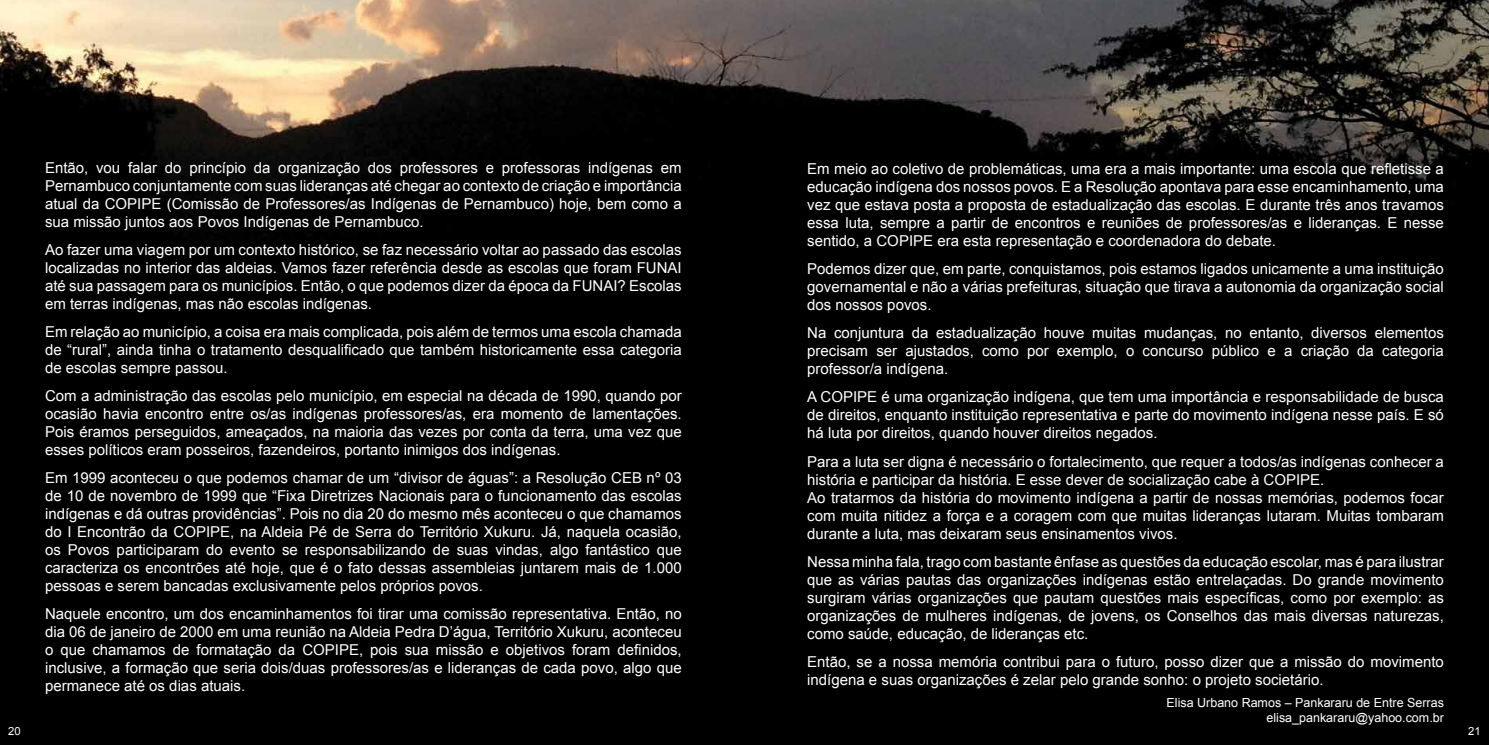
<style>
.page{position:relative;width:1489px;height:745px;background:#fff}
.page>*{position:absolute;margin:0;border:0;box-sizing:border-box;transform-origin:0 0}
.t1{font:15px/18px "Arial";color:#fff;text-align:justify}
.t2{font:12.5px/15px "Arial";color:#fff;text-align:right}
.t3{font:11.25px "Arial";color:#fff}
</style>
<div class="page">
<img style="left:0;top:0;width:1488px;height:744px">
<div style="left:0;top:724px;width:27px;height:12px;background:#000"></div>
<div style="left:1460px;top:724px;width:28px;height:12px;background:#000"></div>
<p class="t1" style="left:45px;top:158px;width:638px">Então, vou falar do princípio da organização dos professores e professoras indígenas em Pernambuco conjuntamente com suas lideranças até chegar ao contexto de criação e importância atual da COPIPE (Comissão de Professores/as Indígenas de Pernambuco) hoje, bem como a sua missão juntos aos Povos Indígenas de Pernambuco.</p>
<p class="t1" style="left:45px;top:240px;width:638px">Ao fazer uma viagem por um contexto histórico, se faz necessário voltar ao passado das escolas localizadas no interior das aldeias. Vamos fazer referência desde as escolas que foram FUNAI até sua passagem para os municípios. Então, o que podemos dizer da época da FUNAI? Escolas em terras indígenas, mas não escolas indígenas.</p>
<p class="t1" style="left:45px;top:322px;width:638px">Em relação ao município, a coisa era mais complicada, pois além de termos uma escola chamada de “rural”, ainda tinha o tratamento desqualificado que também historicamente essa categoria de escolas sempre passou.</p>
<p class="t1" style="left:45px;top:386px;width:638px">Com a administração das escolas pelo município, em especial na década de 1990, quando por ocasião havia encontro entre os/as indígenas professores/as, era momento de lamentações.<br>Pois éramos perseguidos, ameaçados, na maioria das vezes por conta da terra, uma vez que esses políticos eram posseiros, fazendeiros, portanto inimigos dos indígenas.</p>
<p class="t1" style="left:45px;top:468px;width:638px">Em 1999 aconteceu o que podemos chamar de um “divisor de águas”: a Resolução CEB nº 03 de 10 de novembro de 1999 que “Fixa Diretrizes Nacionais para o funcionamento das escolas indígenas e dá outras providências”. Pois no dia 20 do mesmo mês aconteceu o que chamamos do I Encontrão da COPIPE, na Aldeia Pé de Serra do Território Xukuru. Já, naquela ocasião, os Povos participaram do evento se responsabilizando de suas vindas, algo fantástico que caracteriza os encontrões até hoje, que é o fato dessas assembleias juntarem mais de 1.000 pessoas e serem bancadas exclusivamente pelos próprios povos.</p>
<p class="t1" style="left:45px;top:604px;width:638px">Naquele encontro, um dos encaminhamentos foi tirar uma comissão representativa. Então, no dia 06 de janeiro de 2000 em uma reunião na Aldeia Pedra D’água, Território Xukuru, aconteceu o que chamamos de formatação da COPIPE, pois sua missão e objetivos foram definidos, inclusive, a formação que seria dois/duas professores/as e lideranças de cada povo, algo que permanece até os dias atuais.</p>
<p class="t1" style="left:807px;top:160px;width:638px">Em meio ao coletivo de problemáticas, uma era a mais importante: uma escola que refletisse a educação indígena dos nossos povos. E a Resolução apontava para esse encaminhamento, uma vez que estava posta a proposta de estadualização das escolas. E durante três anos travamos essa luta, sempre a partir de encontros e reuniões de professores/as e lideranças. E nesse sentido, a COPIPE era esta representação e coordenadora do debate.</p>
<p class="t1" style="left:807px;top:260px;width:638px">Podemos dizer que, em parte, conquistamos, pois estamos ligados unicamente a uma instituição governamental e não a várias prefeituras, situação que tirava a autonomia da organização social dos nossos povos.</p>
<p class="t1" style="left:807px;top:324px;width:638px">Na conjuntura da estadualização houve muitas mudanças, no entanto, diversos elementos precisam ser ajustados, como por exemplo, o concurso público e a criação da categoria professor/a indígena.</p>
<p class="t1" style="left:807px;top:388px;width:638px">A COPIPE é uma organização indígena, que tem uma importância e responsabilidade de busca de direitos, enquanto instituição representativa e parte do movimento indígena nesse país. E só há luta por direitos, quando houver direitos negados.</p>
<p class="t1" style="left:807px;top:452px;width:638px;text-align:left">Para a luta ser digna é necessário o fortalecimento, que requer a todos/as indígenas conhecer a história e participar da história. E esse dever de socialização cabe à COPIPE.<br>Ao tratarmos da história do movimento indígena a partir de nossas memórias, podemos focar com muita nitidez a força e a coragem com que muitas lideranças lutaram. Muitas tombaram durante a luta, mas deixaram seus ensinamentos vivos.</p>
<p class="t1" style="left:807px;top:552px;width:638px">Nessa minha fala, trago com bastante ênfase as questões da educação escolar, mas é para ilustrar que as várias pautas das organizações indígenas estão entrelaçadas. Do grande movimento surgiram várias organizações que pautam questões mais específicas, como por exemplo: as organizações de mulheres indígenas, de jovens, os Conselhos das mais diversas naturezas, como saúde, educação, de lideranças etc.</p>
<p class="t1" style="left:807px;top:652px;width:638px">Então, se a nossa memória contribui para o futuro, posso dizer que a missão do movimento indígena e suas organizações é zelar pelo grande sonho: o projeto societário.</p>
<p class="t2" style="left:1166px;top:694px;width:279px">Elisa Urbano Ramos – Pankararu de Entre Serras elisa_pankararu@yahoo.com.br</p>
<p class="t3" style="left:8px;top:723px;width:14px">20</p>
<p class="t3" style="left:1467px;top:723px;width:14px">21</p>
</div>
